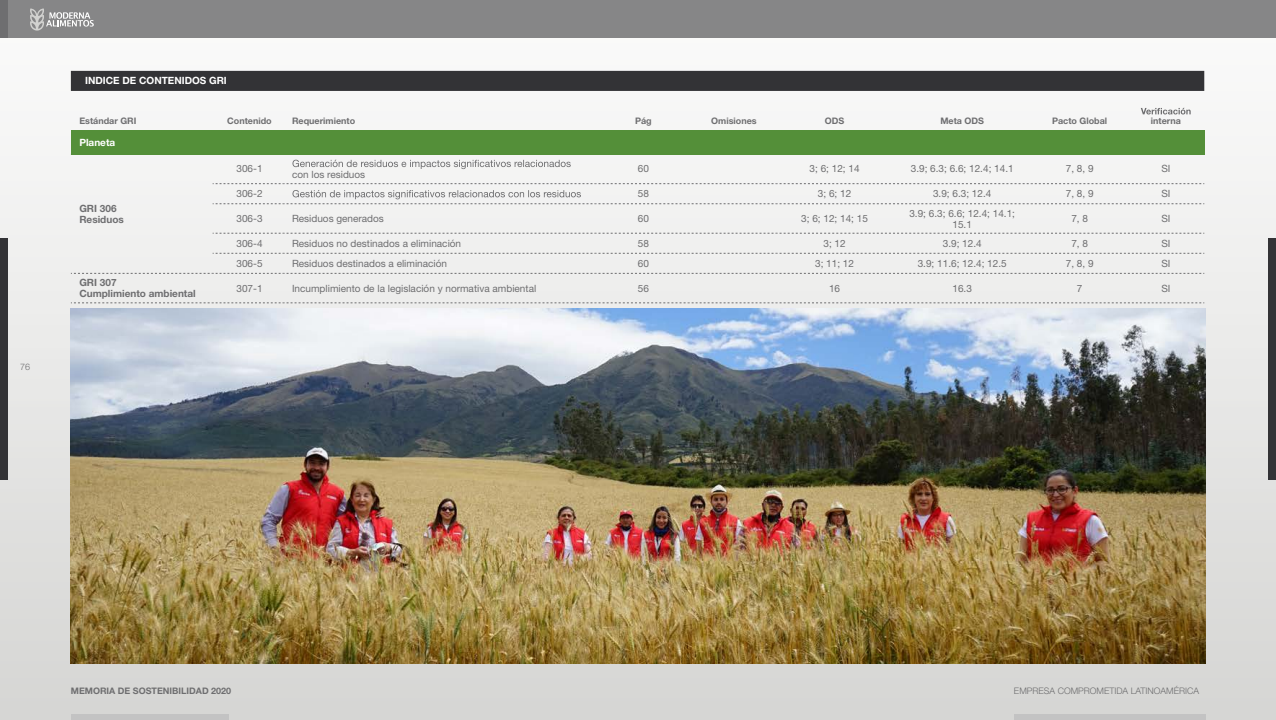
<style>
.page{position:relative;width:1276px;height:720px;background:#fff}
.page>*{position:absolute;margin:0;border:0;box-sizing:border-box;transform-origin:0 0}
.t1{font:10px/11px "Helvetica Neue LT Std";color:#6e6e70;text-align:center}
.t2{font:700 10px/11px "Helvetica Neue LT Std";color:#6e6e70}
.t3{font:700 10px "Helvetica Neue LT Std";color:#fff}
.t4{font:700 9px "Helvetica Neue LT Std";color:#6e6e70}
.t5{font:300 9px "Helvetica Neue LT Std";color:#6e6e70}
</style>
<div class="page">
<div style="left:0;top:0;width:1276px;height:720px;background:linear-gradient(to bottom,#fcfcfc,#d4d4d2)"></div>
<div style="left:0;top:0;width:1276px;height:38px;background:#868687"></div>
<svg style="left:30px;top:9px;width:64px;height:22px"></svg>
<div style="left:0;top:239px;width:7px;height:241px;background:#333336"></div>
<div style="left:0;top:0;width:7px;height:38px;background:#6e6e70"></div>
<div style="left:1268px;top:239px;width:8px;height:241px;background:#333336"></div>
<div style="left:71px;top:714px;width:157px;height:6px;background:#c3c3c3"></div>
<div style="left:1014px;top:714px;width:191px;height:6px;background:#c3c3c3"></div>
<div style="left:71px;top:71px;width:1133px;height:20px;background:#333336"></div>
<div style="left:71px;top:130px;width:1133px;height:24px;background:#548f39"></div>
<hr style="left:71px;top:154px;width:142px;height:1px;background:#548f39">
<hr style="left:213px;top:154px;width:70px;height:1px;background:#548f39">
<hr style="left:283px;top:154px;width:312px;height:1px;background:#548f39">
<hr style="left:595px;top:154px;width:93px;height:1px;background:#548f39">
<hr style="left:688px;top:154px;width:88px;height:1px;background:#548f39">
<hr style="left:776px;top:154px;width:114px;height:1px;background:#548f39">
<hr style="left:890px;top:154px;width:141px;height:1px;background:#548f39">
<hr style="left:1031px;top:154px;width:94px;height:1px;background:#548f39">
<hr style="left:1125px;top:154px;width:79px;height:1px;background:#548f39">
<svg style="left:213px;top:183px;width:991px;height:1px"></svg>
<svg style="left:213px;top:233px;width:991px;height:1px"></svg>
<svg style="left:213px;top:253px;width:991px;height:1px"></svg>
<svg style="left:71px;top:273px;width:1133px;height:1px"></svg>
<svg style="left:71px;top:303px;width:1133px;height:1px"></svg>
<svg style="left:1140px;top:108px;width:50px;height:7px"></svg>
<svg style="left:292px;top:160px;width:279px;height:9px"></svg>
<svg style="left:213px;top:190px;width:991px;height:14px"></svg>
<img style="left:71px;top:309px;width:1134px;height:354px">
<p class="t5" style="left:20px;top:362px;width:12px">76</p>
<p class="t3" style="left:85px;top:75px;width:143px">INDICE DE CONTENIDOS GRI</p>
<p class="t4" style="left:79px;top:116px;width:58px">Estándar GRI</p>
<p class="t4" style="left:227px;top:116px;width:46px">Contenido</p>
<p class="t4" style="left:292px;top:116px;width:65px">Requerimiento</p>
<p class="t4" style="left:635px;top:116px;width:18px">Pág</p>
<p class="t4" style="left:711px;top:116px;width:47px">Omisiones</p>
<p class="t4" style="left:825px;top:116px;width:21px">ODS</p>
<p class="t4" style="left:940px;top:116px;width:45px">Meta ODS</p>
<p class="t4" style="left:1052px;top:116px;width:57px">Pacto Global</p>
<p class="t4" style="left:1151px;top:116px;width:32px">interna</p>
<p class="t3" style="left:79px;top:136px;width:37px">Planeta</p>
<p class="t2" style="left:79px;top:203px;width:46px">GRI 306<br>Residuos</p>
<p class="t1" style="left:236px;top:163px;width:28px">306-1</p>
<p class="t1" style="left:292px;top:169px;width:75px">con los residuos</p>
<p class="t1" style="left:638px;top:163px;width:13px">60</p>
<p class="t1" style="left:809px;top:163px;width:52px">3; 6; 12; 14</p>
<p class="t1" style="left:911px;top:163px;width:104px">3.9; 6.3; 6.6; 12.4; 14.1</p>
<p class="t1" style="left:1065px;top:163px;width:29px">7, 8, 9</p>
<p class="t1" style="left:1161px;top:163px;width:11px">SI</p>
<p class="t1" style="left:236px;top:188px;width:28px">306-2</p>
<p class="t1" style="left:638px;top:188px;width:13px">58</p>
<p class="t1" style="left:818px;top:188px;width:35px">3; 6; 12</p>
<p class="t1" style="left:933px;top:188px;width:60px">3.9; 6.3; 12.4</p>
<p class="t1" style="left:1065px;top:188px;width:29px">7, 8, 9</p>
<p class="t1" style="left:1161px;top:188px;width:11px">SI</p>
<p class="t1" style="left:236px;top:213px;width:28px">306-3</p>
<p class="t1" style="left:292px;top:213px;width:93px">Residuos generados</p>
<p class="t1" style="left:638px;top:213px;width:13px">60</p>
<p class="t1" style="left:801px;top:213px;width:68px">3; 6; 12; 14; 15</p>
<p class="t1" style="left:909px;top:207px;width:107px">3.9; 6.3; 6.6; 12.4; 14.1;<br>15.1</p>
<p class="t1" style="left:1071px;top:213px;width:18px">7, 8</p>
<p class="t1" style="left:1161px;top:213px;width:11px">SI</p>
<p class="t1" style="left:236px;top:238px;width:28px">306-4</p>
<p class="t1" style="left:292px;top:238px;width:171px">Residuos no destinados a eliminación</p>
<p class="t1" style="left:638px;top:238px;width:13px">58</p>
<p class="t1" style="left:823px;top:238px;width:24px">3; 12</p>
<p class="t1" style="left:942px;top:238px;width:40px">3.9; 12.4</p>
<p class="t1" style="left:1071px;top:238px;width:18px">7, 8</p>
<p class="t1" style="left:1161px;top:238px;width:11px">SI</p>
<p class="t1" style="left:236px;top:258px;width:28px">306-5</p>
<p class="t1" style="left:292px;top:258px;width:157px">Residuos destinados a eliminación</p>
<p class="t1" style="left:638px;top:258px;width:13px">60</p>
<p class="t1" style="left:815px;top:258px;width:40px">3; 11; 12</p>
<p class="t1" style="left:917px;top:258px;width:90px">3.9; 11.6; 12.4; 12.5</p>
<p class="t1" style="left:1065px;top:258px;width:29px">7, 8, 9</p>
<p class="t1" style="left:1161px;top:258px;width:11px">SI</p>
<p class="t2" style="left:79px;top:277px;width:118px">GRI 307<br>Cumplimiento ambiental</p>
<p class="t1" style="left:236px;top:283px;width:28px">307-1</p>
<p class="t1" style="left:292px;top:283px;width:246px">Incumplimiento de la legislación y normativa ambiental</p>
<p class="t1" style="left:638px;top:283px;width:13px">56</p>
<p class="t1" style="left:829px;top:283px;width:13px">16</p>
<p class="t1" style="left:952px;top:283px;width:21px">16.3</p>
<p class="t1" style="left:1077px;top:283px;width:7px">7</p>
<p class="t1" style="left:1161px;top:283px;width:11px">SI</p>
<p class="t4" style="left:71px;top:685px;width:162px">MEMORIA DE SOSTENIBILIDAD 2020</p>
<p class="t5" style="left:1014px;top:685px;width:187px">EMPRESA COMPROMETIDA LATINOAMÉRICA</p>
</div>
